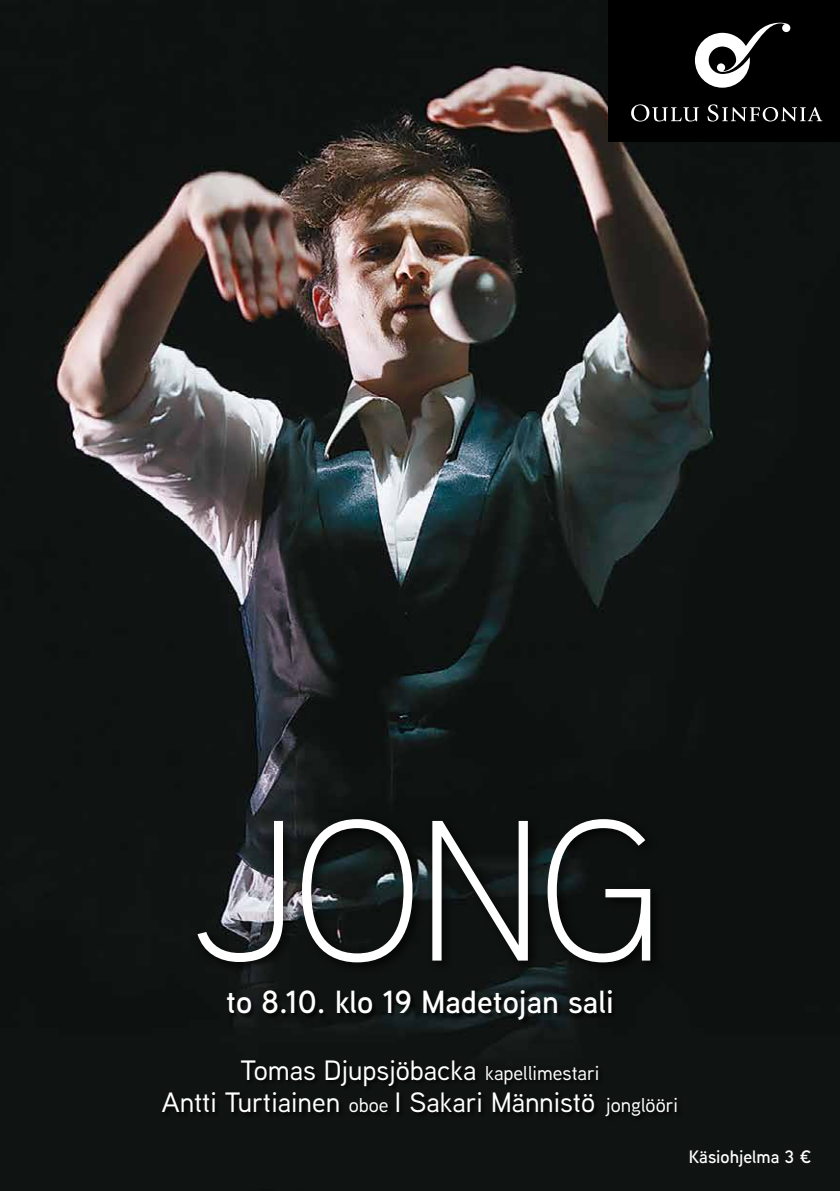
<style>
.page{position:relative;width:840px;height:1191px;background:#fff}
.page>*{position:absolute;margin:0;border:0;box-sizing:border-box;transform-origin:0 0}
.t1{font:300 200px "Aaux Next";color:#fff}
.t2{font:600 32px "Aaux Next";color:#fff}
.t3{font:500 28px/32px "Aaux Next";color:#fff;text-align:center}
.t4{font:600 18px "Aaux Next";color:#fff}
.s1{font-size:20px}
</style>
<div class="page">
<img style="left:0;top:0;width:839px;height:1191px">
<div style="left:608px;top:0;width:231px;height:142px;background:#000"></div>
<svg style="left:695px;top:22px;width:95px;height:66px"></svg>
<svg style="left:631px;top:104px;width:67px;height:18px"></svg>
<svg style="left:707px;top:104px;width:114px;height:18px"></svg>
<div style="left:227px;top:989px;width:389px;height:37px;background:#000;opacity:.75"></div>
<div style="left:161px;top:1059px;width:521px;height:62px;background:#0e1211"></div>
<div style="left:192px;top:813px;width:471px;height:162px;background:#000;opacity:.75"></div>
<h1 class="t1" style="left:191px;top:758px;width:473px">JONG</h1>
<p class="t2" style="left:226px;top:980px;width:389px">to 8.10. klo 19 Madetojan sali</p>
<p class="t3" style="left:162px;top:1053px;width:517px">Tomas Djupsjöbacka <span class="s1">kapellimestari<br></span>Antti Turtiainen <span class="s1">oboe</span> I Sakari Männistö <span class="s1">jonglööri</span></p>
<p class="t4" style="left:688px;top:1144px;width:124px">Käsiohjelma 3 €</p>
</div>
